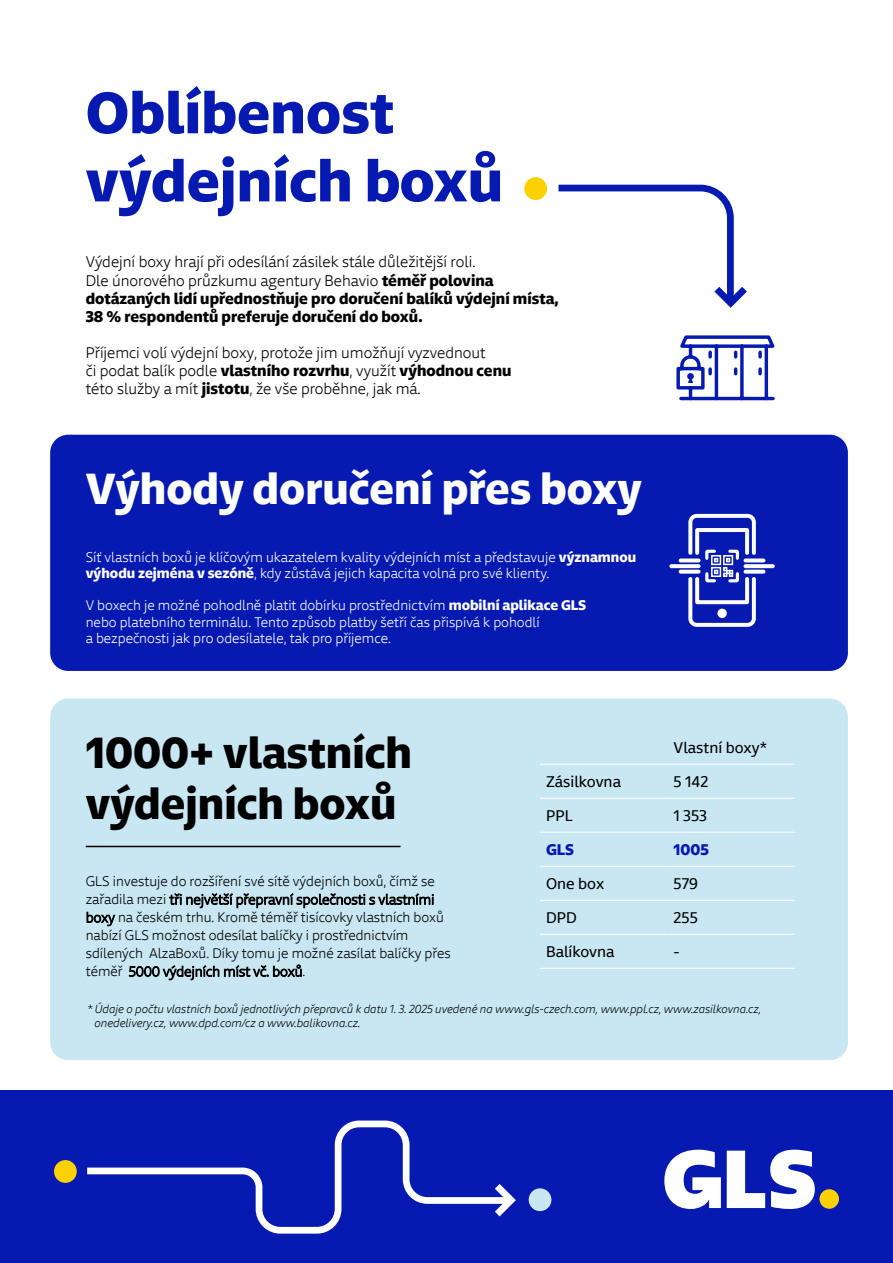
<style>
.page{position:relative;width:893px;height:1263px;background:#fff}
.page>*{position:absolute;margin:0;border:0;box-sizing:border-box;transform-origin:0 0}
.t1{font:700 56.7px/68.1px "Newson GLS";color:#061ab1}
.t2{font:700 42.15px/50.6px "Newson GLS";color:#000}
.t3{font:700 42.15px "Newson GLS";color:#fff}
.t4{font:700 15px/18px "Newson GLS";color:#000}
.t5{font:300 15px/18px "Newson GLS";color:#000}
.t6{font:15px "Newson GLS";color:#000}
.t7{font:700 15px "Newson GLS";color:#061ab1}
.t8{font:300 13.5px/16.2px "Newson GLS";color:#fff}
.t9{font:300 13.5px/18px "Newson GLS";color:#000}
.t10{font:italic 300 11.25px/13.5px "Newson GLS";color:#000}
.s1{font-weight:300}
.s2{font-weight:700}
</style>
<div class="page">
<div style="left:0;top:1091px;width:893px;height:172px;background:#061ab1"></div>
<div style="left:819px;top:1189px;width:20px;height:20px;background:#ffd100;border-radius:50%"></div>
<svg style="left:664px;top:1150px;width:57px;height:59px"></svg>
<svg style="left:727px;top:1150px;width:88px;height:59px"></svg>
<div style="left:50px;top:699px;width:798px;height:361px;background:#c8e7f2;border-radius:18px"></div>
<div style="left:50px;top:435px;width:798px;height:236px;background:#061ab1;border-radius:18px"></div>
<hr style="left:86px;top:846px;width:315px;height:1px;background:#000">
<hr style="left:540px;top:764px;width:128px;height:1px;background:#fff">
<hr style="left:668px;top:764px;width:127px;height:1px;background:#fff">
<hr style="left:540px;top:798px;width:128px;height:1px;background:#fff">
<hr style="left:668px;top:798px;width:127px;height:1px;background:#fff">
<hr style="left:540px;top:832px;width:128px;height:1px;background:#fff">
<hr style="left:668px;top:832px;width:127px;height:1px;background:#fff">
<hr style="left:540px;top:866px;width:128px;height:1px;background:#fff">
<hr style="left:668px;top:866px;width:127px;height:1px;background:#fff">
<hr style="left:540px;top:900px;width:128px;height:1px;background:#fff">
<hr style="left:668px;top:900px;width:127px;height:1px;background:#fff">
<hr style="left:540px;top:934px;width:128px;height:1px;background:#fff">
<hr style="left:668px;top:934px;width:127px;height:1px;background:#fff">
<hr style="left:540px;top:968px;width:128px;height:1px;background:#fff">
<hr style="left:668px;top:968px;width:127px;height:1px;background:#fff">
<div style="left:524px;top:177px;width:23px;height:23px;background:#ffd100;border-radius:50%"></div>
<div style="left:54px;top:1160px;width:23px;height:23px;background:#ffd100;border-radius:50%"></div>
<div style="left:529px;top:1188px;width:22px;height:23px;background:#c8e7f2;border-radius:50%"></div>
<svg style="left:558px;top:184px;width:189px;height:124px"></svg>
<svg style="left:87px;top:1120px;width:429px;height:114px"></svg>
<svg style="left:676px;top:335px;width:99px;height:66px"></svg>
<svg style="left:669px;top:513px;width:106px;height:114px"></svg>
<h1 class="t1" style="left:86px;top:70px;width:419px">Oblíbenost výdejních boxů</h1>
<p class="t4" style="left:86px;top:251px;width:474px"><span class="s1">Výdejní boxy hrají při odesílání zásilek stále důležitější roli.<br>Dle únorového průzkumu agentury Behavio</span> téměř polovina dotázaných lidí upřednostňuje pro doručení balíků výdejní místa, 38 % respondentů preferuje doručení do boxů.</p>
<p class="t5" style="left:86px;top:341px;width:427px">Příjemci volí výdejní boxy, protože jim umožňují vyzvednout<br>či podat balík podle <span class="s2">vlastního rozvrhu</span>, využít <span class="s2">výhodnou cenu </span>této služby a mít <span class="s2">jistotu</span>, že vše proběhne, jak má.</p>
<h2 class="t3" style="left:86px;top:450px;width:558px">Výhody doručení přes boxy</h2>
<p class="t8" style="left:86px;top:547px;width:552px">Síť vlastních boxů je klíčovým ukazatelem kvality výdejních míst a představuje <span class="s2">významnou výhodu zejména v sezóně</span>, kdy zůstává jejich kapacita volná pro své klienty.</p>
<p class="t8" style="left:86px;top:596px;width:502px">V boxech je možné pohodlně platit dobírku prostřednictvím <span class="s2">mobilní aplikace GLS </span>nebo platebního terminálu. Tento způsob platby šetří čas přispívá k pohodlí<br>a bezpečnosti jak pro odesílatele, tak pro příjemce.</p>
<h2 class="t2" style="left:86px;top:721px;width:328px">1000+ vlastních výdejních boxů</h2>
<p class="t6" style="left:674px;top:734px;width:95px">Vlastní boxy*</p>
<p class="t6" style="left:546px;top:768px;width:76px">Zásilkovna</p>
<p class="t6" style="left:674px;top:768px;width:36px">5 142</p>
<p class="t6" style="left:546px;top:802px;width:28px">PPL</p>
<p class="t6" style="left:674px;top:802px;width:35px">1 353</p>
<p class="t7" style="left:546px;top:835px;width:30px">GLS</p>
<p class="t7" style="left:674px;top:835px;width:37px">1005</p>
<p class="t6" style="left:546px;top:870px;width:60px">One box</p>
<p class="t6" style="left:674px;top:870px;width:26px">579</p>
<p class="t6" style="left:546px;top:904px;width:32px">DPD</p>
<p class="t6" style="left:674px;top:904px;width:26px">255</p>
<p class="t6" style="left:546px;top:938px;width:70px">Balíkovna</p>
<p class="t6" style="left:674px;top:938px;width:8px">-</p>
<p class="t9" style="left:86px;top:871px;width:366px">GLS investuje do rozšíření své sítě výdejních boxů, čímž se zařadila mezi tři největší přepravní společnosti s vlastními boxy na českém trhu. Kromě téměř tisícovky vlastních boxů nabízí GLS možnost odesílat balíčky i prostřednictvím sdílených AlzaBoxů. Díky tomu je možné zasílat balíčky přes téměř 5000 výdejních míst vč. boxů.</p>
<p class="t10" style="left:95px;top:1001px;width:668px;text-indent:-7px">* Údaje o počtu vlastních boxů jednotlivých přepravců k datu 1. 3. 2025 uvedené na www.gls-czech.com, www.ppl.cz, www.zasilkovna.cz, onedelivery.cz, www.dpd.com/cz a www.balikovna.cz.</p>
</div>
